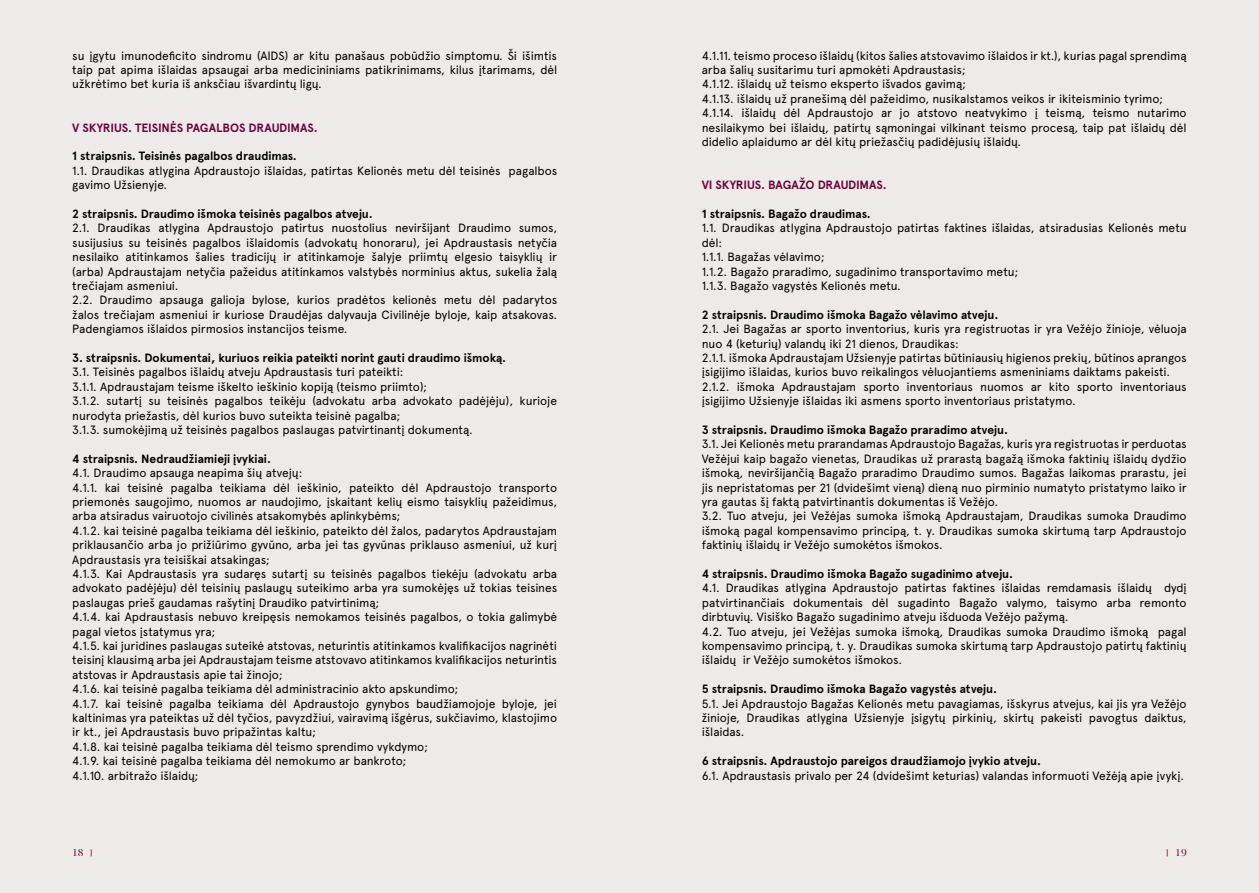
<style>
.page{position:relative;width:1259px;height:893px;background:#eeeae9}
.page>*{position:absolute;margin:0;border:0;box-sizing:border-box;transform-origin:0 0}
.t1{font:12px/14.4px "Apercu Pro";letter-spacing:-.01em;color:#000}
.t2{font:700 12px "Apercu Pro";letter-spacing:-.005em;color:#000}
.t3{font:700 12px "Apercu Pro";letter-spacing:-.01em;color:#69043b}
.t4{font:9px "Bery Roman";color:#69043b}
.s1{font-family:"Apercu Pro"}
</style>
<div class="page">
<p class="t1" style="left:72px;top:47px;width:486px;text-align:justify">su įgytu imunodeficito sindromu (AIDS) ar kitu panašaus pobūdžio simptomu. Ši išimtis taip pat apima išlaidas apsaugai arba medicininiams patikrinimams, kilus įtarimams, dėl užkrėtimo bet kuria iš anksčiau išvardintų ligų.</p>
<p class="t3" style="left:72px;top:118px;width:247px">V SKYRIUS. TEISINĖS PAGALBOS DRAUDIMAS.</p>
<p class="t2" style="left:72px;top:147px;width:226px">1 straipsnis. Teisinės pagalbos draudimas.</p>
<p class="t1" style="left:72px;top:163px;width:486px">1.1. Draudikas atlygina Apdraustojo išlaidas, patirtas Kelionės metu dėl teisinės pagalbos gavimo Užsienyje.</p>
<p class="t2" style="left:72px;top:205px;width:302px">2 straipsnis. Draudimo išmoka teisinės pagalbos atveju.</p>
<p class="t1" style="left:72px;top:220px;width:486px">2.1. Draudikas atlygina Apdraustojo patirtus nuostolius neviršijant Draudimo sumos, susijusius su teisinės pagalbos išlaidomis (advokatų honoraru), jei Apdraustasis netyčia nesilaiko atitinkamos šalies tradicijų ir atitinkamoje šalyje priimtų elgesio taisyklių ir (arba) Apdraustajam netyčia pažeidus atitinkamos valstybės norminius aktus, sukelia žalą trečiajam asmeniui.<br>2.2. Draudimo apsauga galioja bylose, kurios pradėtos kelionės metu dėl padarytos žalos trečiajam asmeniui ir kuriose Draudėjas dalyvauja Civilinėje byloje, kaip atsakovas.<br>Padengiamos išlaidos pirmosios instancijos teisme.</p>
<p class="t2" style="left:72px;top:349px;width:435px">3. straipsnis. Dokumentai, kuriuos reikia pateikti norint gauti draudimo išmoką.</p>
<p class="t1" style="left:72px;top:364px;width:486px">3.1. Teisinės pagalbos išlaidų atveju Apdraustasis turi pateikti:<br>3.1.1. Apdraustajam teisme iškelto ieškinio kopiją (teismo priimto);<br>3.1.2. sutartį su teisinės pagalbos teikėju (advokatu arba advokato padėjėju), kurioje nurodyta priežastis, dėl kurios buvo suteikta teisinė pagalba;<br>3.1.3. sumokėjimą už teisinės pagalbos paslaugas patvirtinantį dokumentą.</p>
<p class="t2" style="left:72px;top:449px;width:200px">4 straipsnis. Nedraudžiamieji įvykiai.</p>
<p class="t1" style="left:72px;top:465px;width:486px">4.1. Draudimo apsauga neapima šių atvejų:<br>4.1.1. kai teisinė pagalba teikiama dėl ieškinio, pateikto dėl Apdraustojo transporto priemonės saugojimo, nuomos ar naudojimo, įskaitant kelių eismo taisyklių pažeidimus, arba atsiradus vairuotojo civilinės atsakomybės aplinkybėms;<br>4.1.2. kai teisinė pagalba teikiama dėl ieškinio, pateikto dėl žalos, padarytos Apdraustajam priklausančio arba jo prižiūrimo gyvūno, arba jei tas gyvūnas priklauso asmeniui, už kurį Apdraustasis yra teisiškai atsakingas;<br>4.1.3. Kai Apdraustasis yra sudaręs sutartį su teisinės pagalbos tiekėju (advokatu arba advokato padėjėju) dėl teisinių paslaugų suteikimo arba yra sumokėjęs už tokias teisines paslaugas prieš gaudamas rašytinį Draudiko patvirtinimą;<br>4.1.4. kai Apdraustasis nebuvo kreipęsis nemokamos teisinės pagalbos, o tokia galimybė pagal vietos įstatymus yra;<br>4.1.5. kai juridines paslaugas suteikė atstovas, neturintis atitinkamos kvalifikacijos nagrinėti teisinį klausimą arba jei Apdraustajam teisme atstovavo atitinkamos kvalifikacijos neturintis atstovas ir Apdraustasis apie tai žinojo;<br>4.1.6. kai teisinė pagalba teikiama dėl administracinio akto apskundimo;<br>4.1.7. kai teisinė pagalba teikiama dėl Apdraustojo gynybos baudžiamojoje byloje, jei kaltinimas yra pateiktas už dėl tyčios, pavyzdžiui, vairavimą išgėrus, sukčiavimo, klastojimo ir kt., jei Apdraustasis buvo pripažintas kaltu;<br>4.1.8. kai teisinė pagalba teikiama dėl teismo sprendimo vykdymo;<br>4.1.9. kai teisinė pagalba teikiama dėl nemokumo ar bankroto;<br>4.1.10. arbitražo išlaidų;</p>
<p class="t1" style="left:702px;top:47px;width:486px">4.1.11. teismo proceso išlaidų (kitos šalies atstovavimo išlaidos ir kt.), kurias pagal sprendimą arba šalių susitarimu turi apmokėti Apdraustasis;<br>4.1.12. išlaidų už teismo eksperto išvados gavimą;<br>4.1.13. išlaidų už pranešimą dėl pažeidimo, nusikalstamos veikos ir ikiteisminio tyrimo; 4.1.14. išlaidų dėl Apdraustojo ar jo atstovo neatvykimo į teismą, teismo nutarimo nesilaikymo bei išlaidų, patirtų sąmoningai vilkinant teismo procesą, taip pat išlaidų dėl didelio aplaidumo ar dėl kitų priežasčių padidėjusių išlaidų.</p>
<p class="t3" style="left:702px;top:176px;width:187px">VI SKYRIUS. BAGAŽO DRAUDIMAS.</p>
<p class="t2" style="left:702px;top:205px;width:170px">1 straipsnis. Bagažo draudimas.</p>
<p class="t1" style="left:702px;top:220px;width:486px">1.1. Draudikas atlygina Apdraustojo patirtas faktines išlaidas, atsiradusias Kelionės metu dėl:<br>1.1.1. Bagažas vėlavimo;<br>1.1.2. Bagažo praradimo, sugadinimo transportavimo metu;<br>1.1.3. Bagažo vagystės Kelionės metu.</p>
<p class="t2" style="left:702px;top:305px;width:298px">2 straipsnis. Draudimo išmoka Bagažo vėlavimo atveju.</p>
<p class="t1" style="left:702px;top:321px;width:486px">2.1. Jei Bagažas ar sporto inventorius, kuris yra registruotas ir yra Vežėjo žinioje, vėluoja nuo 4 (keturių) valandų iki 21 dienos, Draudikas:<br>2.1.1. išmoka Apdraustajam Užsienyje patirtas būtiniausių higienos prekių, būtinos aprangos įsigijimo išlaidas, kurios buvo reikalingos vėluojantiems asmeniniams daiktams pakeisti.<br>2.1.2. išmoka Apdraustajam sporto inventoriaus nuomos ar kito sporto inventoriaus įsigijimo Užsienyje išlaidas iki asmens sporto inventoriaus pristatymo.</p>
<p class="t2" style="left:702px;top:421px;width:308px">3 straipsnis. Draudimo išmoka Bagažo praradimo atveju.</p>
<p class="t1" style="left:702px;top:436px;width:486px">3.1. Jei Kelionės metu prarandamas Apdraustojo Bagažas, kuris yra registruotas ir perduotas Vežėjui kaip bagažo vienetas, Draudikas už prarastą bagažą išmoka faktinių išlaidų dydžio išmoką, neviršijančią Bagažo praradimo Draudimo sumos. Bagažas laikomas prarastu, jei jis nepristatomas per 21 (dvidešimt vieną) dieną nuo pirminio numatyto pristatymo laiko ir yra gautas šį faktą patvirtinantis dokumentas iš Vežėjo.<br>3.2. Tuo atveju, jei Vežėjas sumoka išmoką Apdraustajam, Draudikas sumoka Draudimo išmoką pagal kompensavimo principą, t. y. Draudikas sumoka skirtumą tarp Apdraustojo faktinių išlaidų ir Vežėjo sumokėtos išmokos.</p>
<p class="t2" style="left:702px;top:565px;width:313px">4 straipsnis. Draudimo išmoka Bagažo sugadinimo atveju.</p>
<p class="t1" style="left:702px;top:580px;width:486px">4.1. Draudikas atlygina Apdraustojo patirtas faktines išlaidas remdamasis išlaidų dydį patvirtinančiais dokumentais dėl sugadinto Bagažo valymo, taisymo arba remonto dirbtuvių. Visiško Bagažo sugadinimo atveju išduoda Vežėjo pažymą.<br>4.2. Tuo atveju, jei Vežėjas sumoka išmoką, Draudikas sumoka Draudimo išmoką pagal kompensavimo principą, t. y. Draudikas sumoka skirtumą tarp Apdraustojo patirtų faktinių išlaidų ir Vežėjo sumokėtos išmokos.</p>
<p class="t2" style="left:702px;top:680px;width:297px">5 straipsnis. Draudimo išmoka Bagažo vagystės atveju.</p>
<p class="t1" style="left:702px;top:695px;width:486px;text-align:justify">5.1. Jei Apdraustojo Bagažas Kelionės metu pavagiamas, išskyrus atvejus, kai jis yra Vežėjo žinioje, Draudikas atlygina Užsienyje įsigytų pirkinių, skirtų pakeisti pavogtus daiktus, išlaidas.</p>
<p class="t2" style="left:702px;top:752px;width:341px">6 straipsnis. Apdraustojo pareigos draudžiamojo įvykio atveju.</p>
<p class="t1" style="left:702px;top:767px;width:484px">6.1. Apdraustasis privalo per 24 (dvidešimt keturias) valandas informuoti Vežėją apie įvykį.</p>
<p class="t4" style="left:72px;top:847px;width:22px">18 <span class="s1">|</span></p>
<p class="t4" style="left:1166px;top:847px;width:22px"><span class="s1">|</span> 19</p>
</div>
